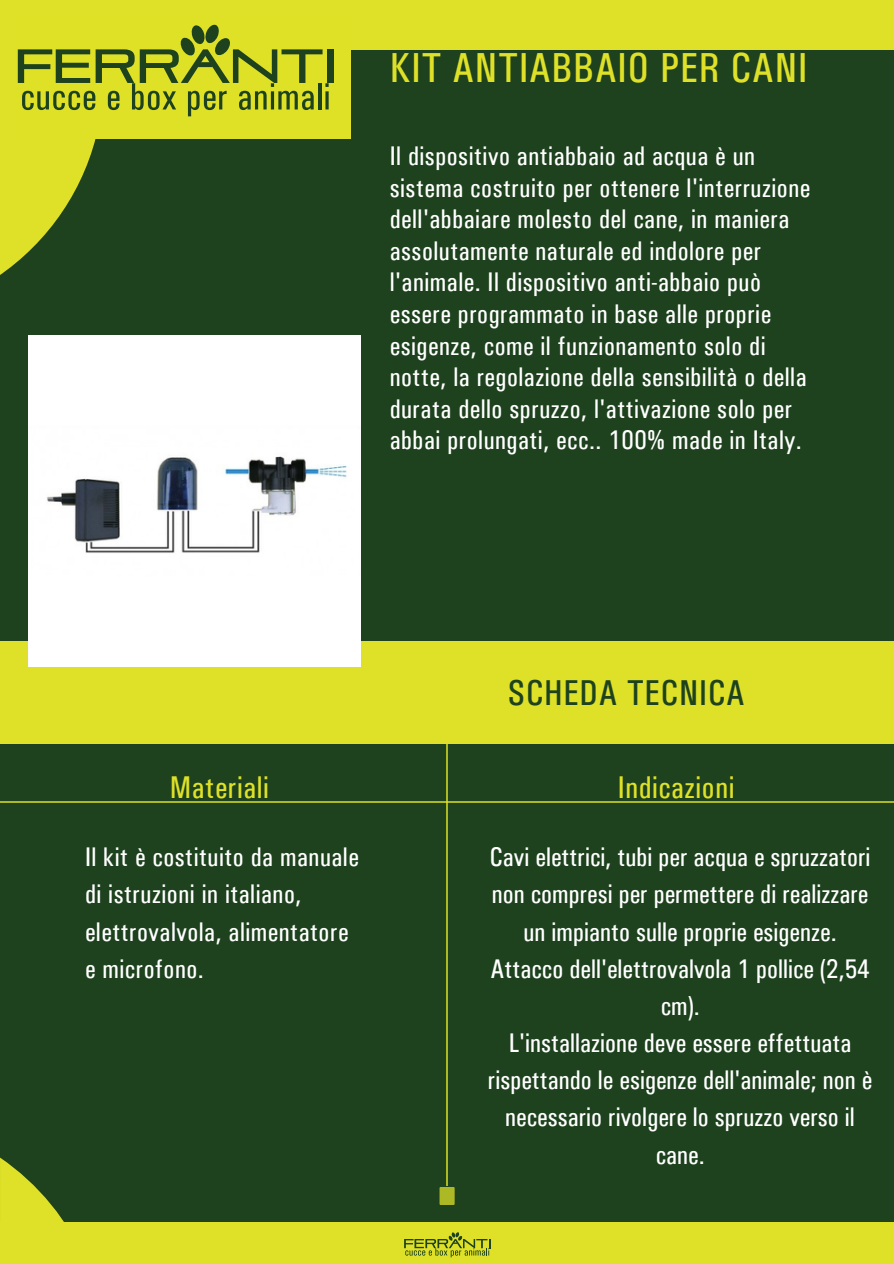
<style>
.page{position:relative;width:894px;height:1264px;background:#fff}
.page>*{position:absolute;margin:0;border:0;box-sizing:border-box;transform-origin:0 0}
.t1{font:42px "Utah Condensed";letter-spacing:.015em;color:#dfe128}
.t2{font:36px "Utah Condensed";letter-spacing:.015em;color:#1d421d}
.t3{font:31.5px "Utah Condensed";letter-spacing:.015em;color:#dfe128}
.t4{font:27px/37.2px "Utah Condensed";letter-spacing:.015em;color:#fff}
</style>
<div class="page">
<div style="left:0;top:0;width:893px;height:1263px;background:#1d421d"></div>
<svg style="left:0;top:1157px;width:64px;height:65px"></svg>
<div style="left:0;top:1222px;width:893px;height:41px;background:#dfe128"></div>
<hr style="left:0;top:801px;width:893px;height:1px;background:#dfe128">
<div style="left:0;top:641px;width:893px;height:102px;background:#dfe128"></div>
<div style="left:0;top:0;width:893px;height:50px;background:#dfe128"></div>
<div style="left:16px;top:17px;width:335px;height:122px;background:#dfe127"></div>
<div style="left:327px;top:49px;width:6px;height:34px;background:#1d421d"></div>
<svg style="left:0;top:24px;width:328px;height:251px"></svg>
<svg style="left:404px;top:1232px;width:86px;height:25px"></svg>
<img style="left:29px;top:336px;width:331px;height:331px">
<hr style="left:446px;top:717px;width:1px;height:468px;background:#dfe128">
<svg style="left:439px;top:1187px;width:15px;height:17px"></svg>
<h1 class="t1" style="left:389px;top:38px;width:419px">KIT ANTIABBAIO PER CANI</h1>
<p class="t4" style="left:389px;top:140px;width:422px;line-height:31.5px">Il dispositivo antiabbaio ad acqua è un sistema costruito per ottenere l'interruzione dell'abbaiare molesto del cane, in maniera assolutamente naturale ed indolore per l'animale. Il dispositivo anti-abbaio può essere programmato in base alle proprie esigenze, come il funzionamento solo di notte, la regolazione della sensibilità o della durata dello spruzzo, l'attivazione solo per abbai prolungati, ecc.. 100% made in Italy.</p>
<h2 class="t2" style="left:507px;top:667px;width:239px">SCHEDA TECNICA</h2>
<p class="t3" style="left:170px;top:765px;width:101px">Materiali</p>
<p class="t3" style="left:617px;top:765px;width:118px">Indicazioni</p>
<p class="t4" style="left:85px;top:838px;width:275px">Il kit è costituito da manuale di istruzioni in italiano, elettrovalvola, alimentatore e microfono.</p>
<p class="t4" style="left:488px;top:838px;width:385px;text-align:center">Cavi elettrici, tubi per acqua e spruzzatori non compresi per permettere di realizzare un impianto sulle proprie esigenze.<br>Attacco dell'elettrovalvola 1 pollice (2,54 cm).<br>L'installazione deve essere effettuata rispettando le esigenze dell'animale; non è necessario rivolgere lo spruzzo verso il cane.</p>
</div>
